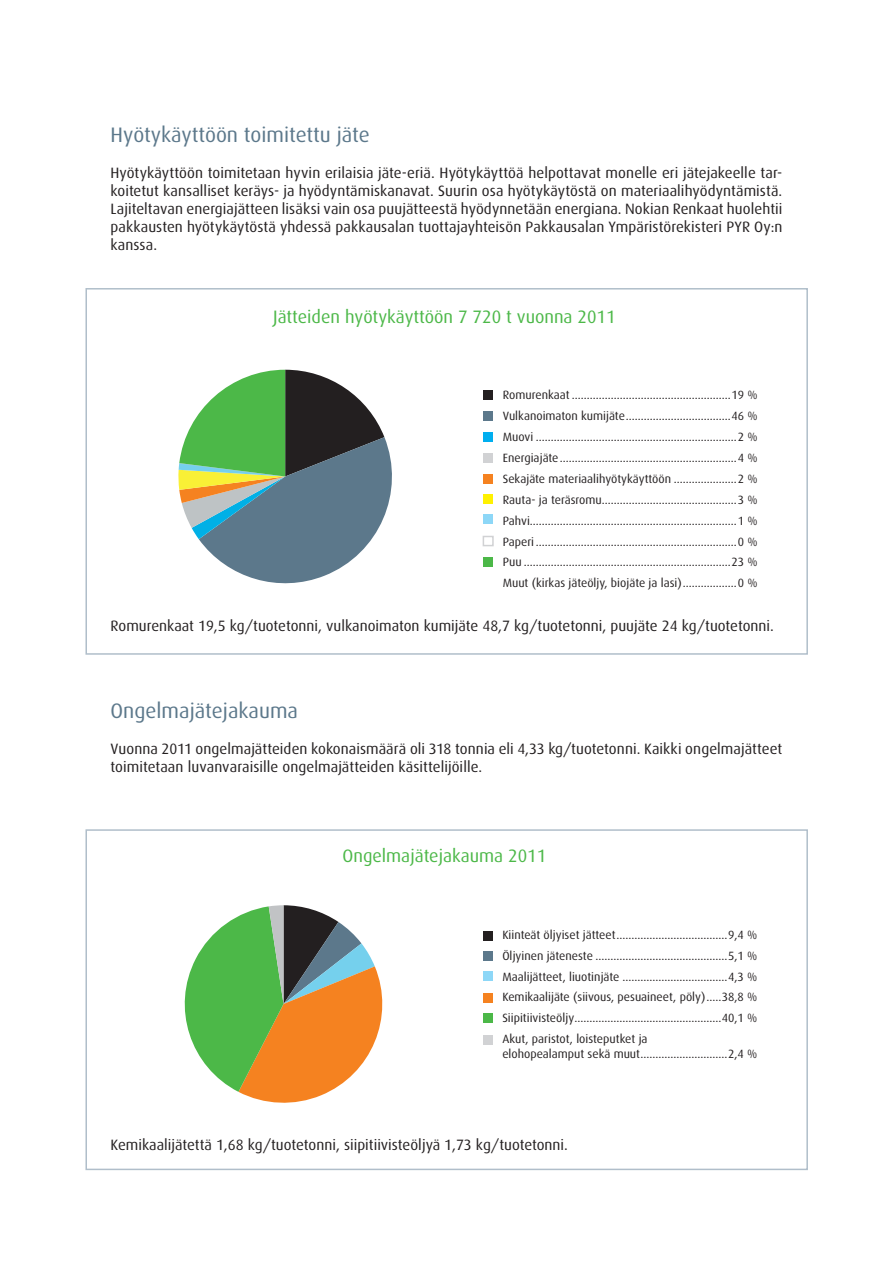
<style>
.page{position:relative;width:893px;height:1263px;background:#fff}
.page>*{position:absolute;margin:0;border:0;box-sizing:border-box;transform-origin:0 0}
.t1{font:21px "Dax";color:#5c788b}
.t2{font:18px "Dax";color:#4cb848}
.t3{font:15px/18px "Dax";color:#231f20;text-align:justify}
.t4{font:12px/20.9px "Dax";color:#231f20;text-align:justify}
</style>
<div class="page">
<svg style="left:178px;top:370px;width:214px;height:214px"></svg>
<svg style="left:184px;top:905px;width:199px;height:198px"></svg>
<div style="left:85px;top:288px;width:723px;height:367px;border:2px solid #b0beca"></div>
<div style="left:483px;top:931px;width:10px;height:9px;background:#231f20"></div>
<div style="left:483px;top:951px;width:10px;height:9px;background:#5c788b"></div>
<div style="left:483px;top:972px;width:10px;height:9px;background:#8dd7f7"></div>
<div style="left:483px;top:993px;width:10px;height:9px;background:#f58220"></div>
<div style="left:483px;top:1014px;width:10px;height:9px;background:#4cb848"></div>
<div style="left:483px;top:1035px;width:10px;height:9px;background:#d1d2d4"></div>
<div style="left:85px;top:829px;width:723px;height:341px;border:2px solid #b0beca"></div>
<div style="left:483px;top:390px;width:10px;height:9px;background:#231f20"></div>
<div style="left:483px;top:411px;width:10px;height:10px;background:#5c788b"></div>
<div style="left:483px;top:432px;width:10px;height:9px;background:#00aeef"></div>
<div style="left:483px;top:454px;width:10px;height:9px;background:#d1d2d4"></div>
<div style="left:483px;top:474px;width:10px;height:9px;background:#f58220"></div>
<div style="left:483px;top:494px;width:10px;height:9px;background:#fff101"></div>
<div style="left:483px;top:515px;width:10px;height:9px;background:#8dd7f7"></div>
<div style="left:483px;top:557px;width:10px;height:9px;background:#4cb848"></div>
<div style="left:483px;top:536px;width:11px;height:10px;background:#fff;border:2px solid #d1d2d4"></div>
<h1 class="t1" style="left:111px;top:123px;width:261px">Hyötykäyttöön toimitettu jäte</h1>
<p class="t3" style="left:111px;top:164px;width:673px">Hyötykäyttöön toimitetaan hyvin erilaisia jäte-eriä. Hyötykäyttöä helpottavat monelle eri jätejakeelle tar&shy;koitetut kansalliset keräys- ja hyödyntämiskanavat. Suurin osa hyötykäytöstä on materiaalihyödyntämistä.<br>Lajiteltavan energiajätteen lisäksi vain osa puujätteestä hyödynnetään energiana. Nokian Renkaat huolehtii pakkausten hyötykäytöstä yhdessä pakkausalan tuottajayhteisön Pakkausalan Ympäristörekisteri PYR Oy:n kanssa.</p>
<h2 class="t2" style="left:273px;top:307px;width:344px">Jätteiden hyötykäyttöön 7 720 t vuonna 2011</h2>
<p class="t4" style="left:503px;top:385px;width:256px">Romurenkaat .....................................................19 % Vulkanoimaton kumijäte...................................46 % Muovi ...................................................................2 % Energiajäte...........................................................4 % Sekajäte materiaalihyötykäyttöön .....................2 % Rauta- ja teräsromu.............................................3 % Pahvi.....................................................................1 % Paperi ...................................................................0 % Puu .....................................................................23 % Muut (kirkas jäteöljy, biojäte ja lasi)..................0 %</p>
<p class="t3" style="left:111px;top:617px;width:665px">Romurenkaat 19,5 kg/tuotetonni, vulkanoimaton kumijäte 48,7 kg/tuotetonni, puujäte 24 kg/tuotetonni.</p>
<h1 class="t1" style="left:111px;top:699px;width:189px">Ongelmajätejakauma</h1>
<p class="t3" style="left:111px;top:740px;width:673px">Vuonna 2011 ongelmajätteiden kokonaismäärä oli 318 tonnia eli 4,33 kg/tuotetonni. Kaikki ongelmajätteet toimitetaan luvanvaraisille ongelmajätteiden käsittelijöille.</p>
<h2 class="t2" style="left:342px;top:846px;width:205px">Ongelmajätejakauma 2011</h2>
<p class="t4" style="left:502px;top:924px;width:256px">Kiinteät öljyiset jätteet.....................................9,4 % Öljyinen jäteneste ............................................5,1 % Maalijätteet, liuotinjäte ...................................4,3 % Kemikaalijäte (siivous, pesuaineet, pöly).....38,8 % Siipitiivisteöljy.................................................40,1 % Akut, paristot, loisteputket ja</p>
<p class="t4" style="left:502px;top:1043px;width:256px">elohopealamput sekä muut.............................2,4 %</p>
<p class="t3" style="left:111px;top:1135px;width:459px">Kemikaalijätettä 1,68 kg/tuotetonni, siipitiivisteöljyä 1,73 kg/tuotetonni.</p>
</div>
